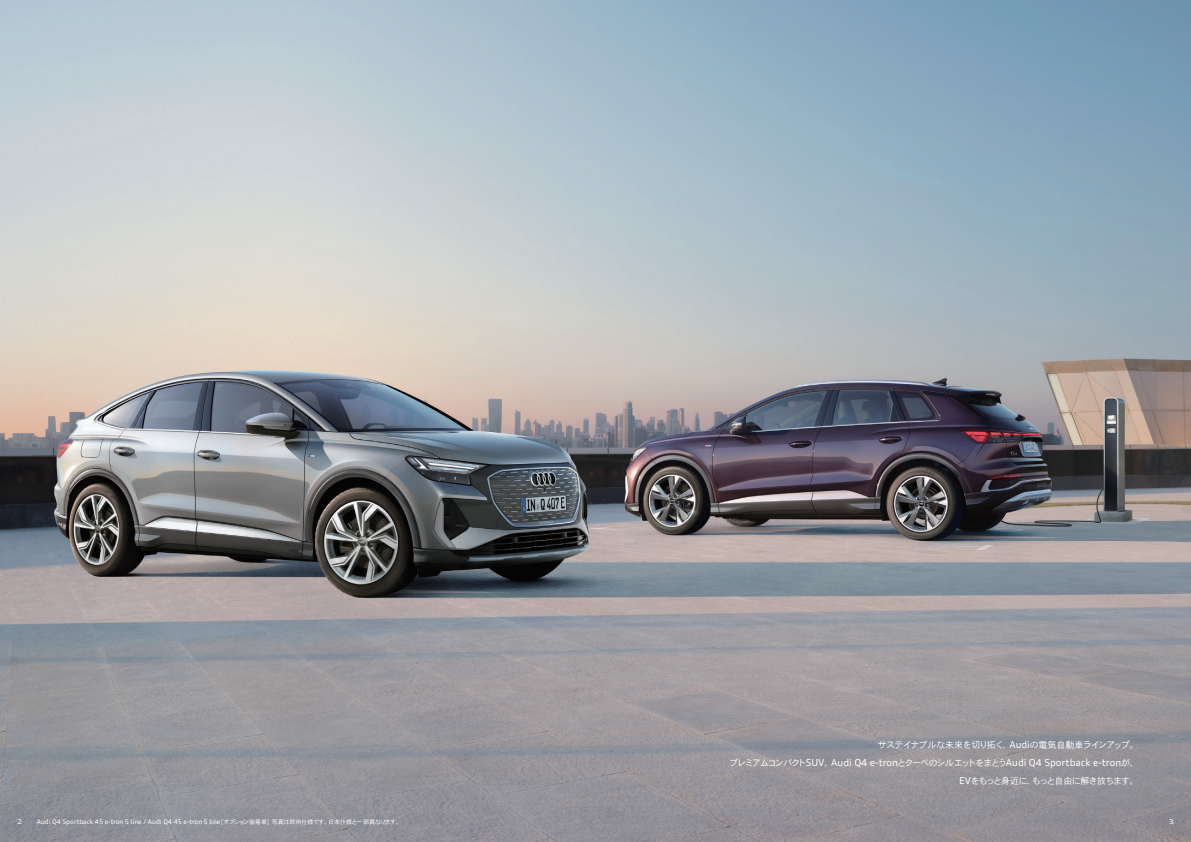
<style>
.page{position:relative;width:1191px;height:842px;background:#fff}
.page>*{position:absolute;margin:0;border:0;box-sizing:border-box;transform-origin:0 0}
.t1{font:9.7px "Audi Type";color:#fff}
.t2{font:9px "DFHS Gothic Std W3";letter-spacing:-.075em;color:#fff}
.t3{font:9px "DFHS Gothic Std W3";letter-spacing:-.095em;color:#fff}
.t4{font:6.5px "Audi Type";color:#fff}
.t5{font:expanded 6.5px "Audi Type";color:#fff}
.s1{font-family:"Audi Type";font-size:9.7px}
.s2{font-family:"DFHS Gothic Std W3";font-size:9px}
.s3{font-family:"DFHS Gothic Std W3";font-size:6px}
</style>
<div class="page">
<img style="left:0;top:0;width:1191px;height:842px">
<p class="t2" style="left:878px;top:740px;width:262px">サステイナブルな未来を切り拓く、<span class="s1">Audi</span>の電気自動車ラインアップ。</p>
<p class="t1" style="left:729px;top:757px;width:411px"><span class="s2">プレミアムコンパクト</span>SUV<span class="s2">、</span>Audi Q4 e-tron<span class="s2">とクーペのシルエットをまとう</span>Audi Q4 Sportback e-tron<span class="s2">が、</span></p>
<p class="t3" style="left:959px;top:776px;width:181px"><span class="s1">EV</span>をもっと身近に、もっと自由に解き放ちます。</p>
<p class="t5" style="left:17px;top:818px;width:7px">2</p>
<p class="t4" style="left:37px;top:818px;width:366px">Audi Q4 Sportback 45 e-tron S line / Audi Q4 45 e-tron S line<span class="s3">［オプション装着車］写真は欧州仕様です。日本仕様と一部異なります。</span></p>
<p class="t5" style="left:1168px;top:818px;width:7px">3</p>
</div>
